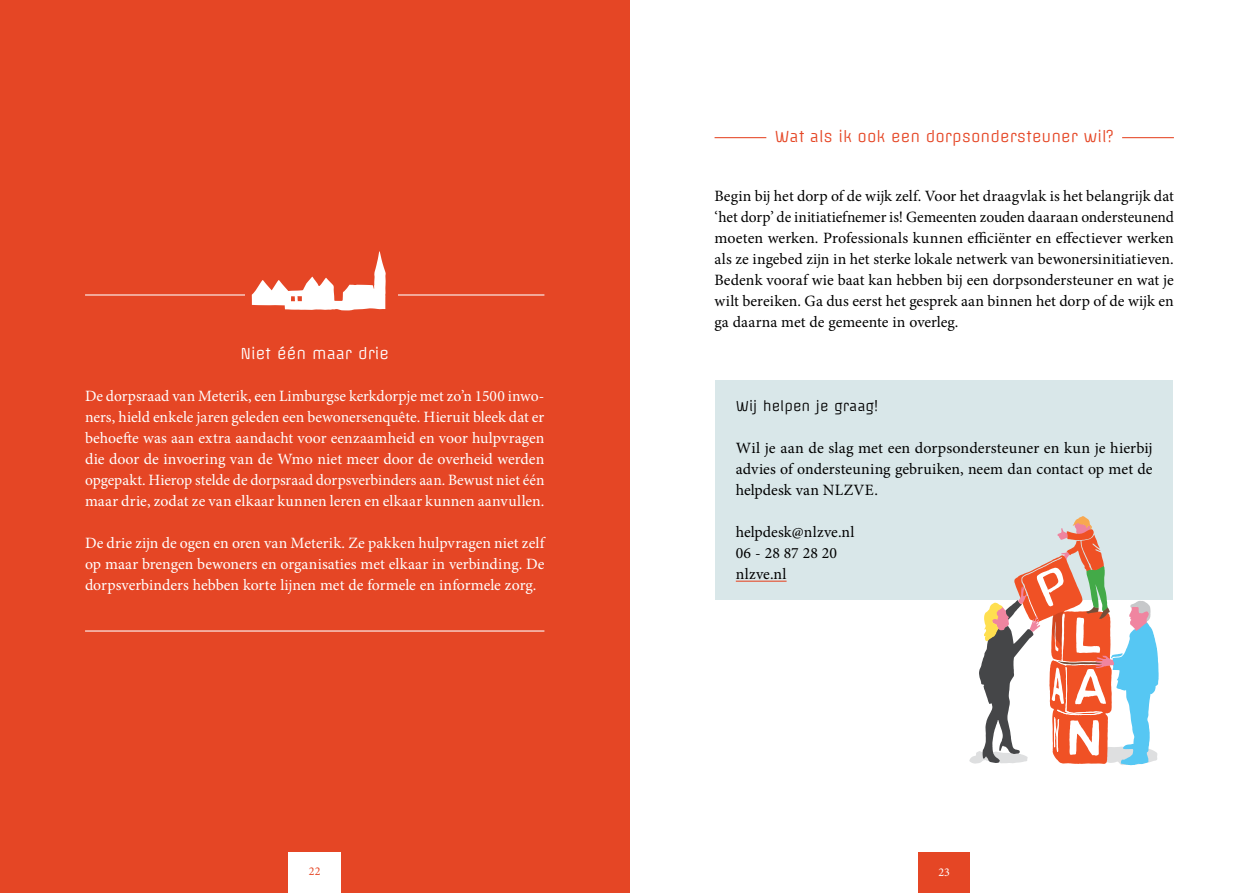
<style>
.page{position:relative;width:1259px;height:893px;background:#fff}
.page>*{position:absolute;margin:0;border:0;box-sizing:border-box;transform-origin:0 0}
.t1{font:15.75px/21px "Minion Pro";letter-spacing:.005em;color:#000;text-align:justify}
.t2{font:15.75px/21px "Minion Pro";color:#fff;text-align:justify}
.t3{font:15px "Offside";color:#e54625}
.t4{font:15px "Offside";color:#fff}
.t5{font:13.5px "Offside";color:#000}
.t6{font:12px "Minion Pro";color:#e54625}
.t7{font:12px "Minion Pro";color:#fff}
</style>
<div class="page">
<div style="left:918px;top:852px;width:52px;height:41px;background:#e54625"></div>
<div style="left:0;top:0;width:629px;height:893px;background:#e54625"></div>
<div style="left:289px;top:852px;width:52px;height:41px;background:#fff"></div>
<hr style="left:85px;top:294px;width:459px;height:2px;background:#fff">
<hr style="left:85px;top:630px;width:459px;height:2px;background:#fff">
<div style="left:245px;top:249px;width:153px;height:67px;background:#e54625"></div>
<svg style="left:252px;top:251px;width:134px;height:59px"></svg>
<hr style="left:714px;top:137px;width:460px;height:1px;background:#e54625">
<div style="left:766px;top:133px;width:356px;height:22px;background:#fff"></div>
<div style="left:715px;top:381px;width:458px;height:51px;background:#d9e7e9"></div>
<div style="left:715px;top:425px;width:458px;height:91px;background:#d9e7e9"></div>
<div style="left:715px;top:509px;width:458px;height:49px;background:#d9e7e9"></div>
<div style="left:715px;top:551px;width:458px;height:49px;background:#d9e7e9"></div>
<hr style="left:736px;top:581px;width:50px;height:1px;background:#e54625">
<svg style="left:969px;top:516px;width:189px;height:249px"></svg>
<p class="t3" style="left:775px;top:128px;width:340px">Wat als ik ook een dorpsondersteuner wil?</p>
<p class="t4" style="left:240px;top:344px;width:150px">Niet één maar drie</p>
<p class="t2" style="left:85px;top:385px;width:461px">De dorpsraad van Meterik, een Limburgse kerkdorpje met zo’n 1500 inwo&shy;ners, hield enkele jaren geleden een bewonersenquête. Hieruit bleek dat er behoefte was aan extra aandacht voor eenzaamheid en voor hulpvragen die door de invoering van de Wmo niet meer door de overheid werden opgepakt. Hierop stelde de dorpsraad dorpsverbinders aan. Bewust niet één maar drie, zodat ze van elkaar kunnen leren en elkaar kunnen aanvullen.</p>
<p class="t2" style="left:85px;top:532px;width:461px">De drie zijn de ogen en oren van Meterik. Ze pakken hulpvragen niet zelf op maar brengen bewoners en organisaties met elkaar in verbinding. De dorpsverbinders hebben korte lijnen met de formele en informele zorg.</p>
<p class="t1" style="left:714px;top:186px;width:461px">Begin bij het dorp of de wijk zelf. Voor het draagvlak is het belangrijk dat ‘het dorp’ de initiatiefnemer is! Gemeenten zouden daaraan ondersteunend moeten werken. Professionals kunnen efficiënter en effectiever werken als ze ingebed zijn in het sterke lokale netwerk van bewonersinitiatieven.<br>Bedenk vooraf wie baat kan hebben bij een dorpsondersteuner en wat je wilt bereiken. Ga dus eerst het gesprek aan binnen het dorp of de wijk en ga daarna met de gemeente in overleg.</p>
<p class="t5" style="left:736px;top:398px;width:144px">Wij helpen je graag!</p>
<p class="t1" style="left:736px;top:438px;width:418px">Wil je aan de slag met een dorpsondersteuner en kun je hierbij advies of ondersteuning gebruiken, neem dan contact op met de helpdesk van NLZVE.</p>
<p class="t1" style="left:736px;top:522px;width:120px;text-align:left">helpdesk@nlzve.nl<br>06 - 28 87 28 20 nlzve.nl</p>
<p class="t6" style="left:309px;top:864px;width:13px">22</p>
<p class="t7" style="left:938px;top:864px;width:13px">23</p>
</div>
